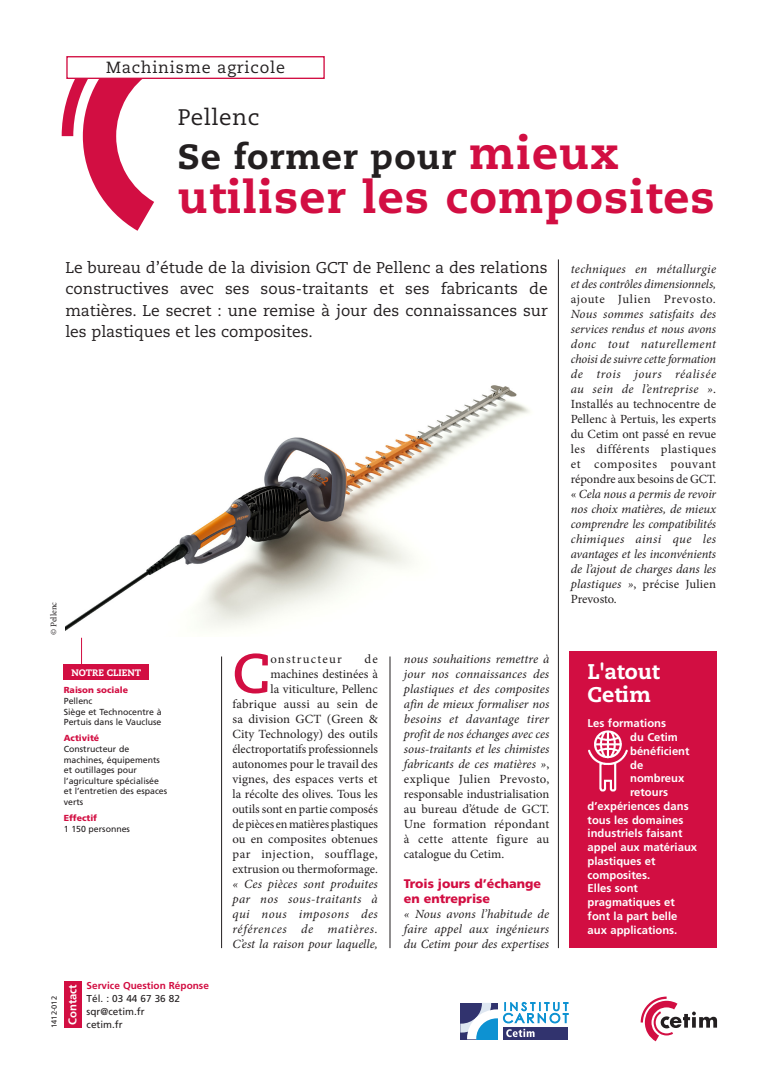
<style>
.page{position:relative;width:780px;height:1088px;background:#fff}
.page>*{position:absolute;margin:0;border:0;box-sizing:border-box;transform-origin:0 0}
.TEXTE_COURANT_LETTRI{font:700 55.38px "Caecilia";color:#d20e42}
.GD_TITRE{font:800 45px "Caecilia";letter-spacing:.025em;color:#d20e42}
.GD_TITRE-2{font:800 35px "Caecilia";letter-spacing:.025em;color:#231f20}
.Nom_Sté_Gd_Titre{font:22.5px "Caecilia";letter-spacing:.025em;color:#231f20}
.Atout_Cetim{font:800 21.25px/23.8px "Caecilia";color:#fff}
.t1{font:16.12px "Caecilia";letter-spacing:.05em;color:#231f20}
.CHAPO{font:15.62px/21.2px "Caecilia";color:#231f20;text-align:justify}
.TEXTE_COURANT{font:italic 12.5px/15px "Minion Pro";color:#231f20;text-align:justify}
.TEXTE_COURANT_LETTRI-2{font:12.5px/15px "Minion Pro";color:#231f20;text-align:right}
.TEXTE_COURANT_LETTRI-3{font:italic 12.5px/15px "Minion Pro";letter-spacing:-.005em;color:#231f20;text-align:justify}
.TITRE_2_ROUGE{font:900 12.5px/15px "Frutiger";color:#d20e42}
.TEXTE_COURANT_LETTRI-4{font:12.5px "Minion Pro";letter-spacing:.09em;color:#231f20}
.Texte_atout_Cetim{font:700 11.25px "Frutiger";color:#fff}
.t2{font:10px/13.1px "Frutiger";color:#231f20}
.t3{font:700 10px "Frutiger";color:#d20e42}
.t4{font:800 9.38px "Caecilia";color:#fff}
.TEXTE___Notre_client{font:8.75px/10.6px "Frutiger";color:#231f20}
.t5{font:900 8.75px "Frutiger";color:#d20e42}
.TEXTE_COURANT-2{font:8.75px "Minion Pro";color:#231f20}
.t6{font:7.5px "Frutiger";color:#231f20}
.s1{font-size:45px;color:#d20e42}
.s2{font-style:normal}
.s3{font-style:italic}
</style>
<div class="page">
<svg style="left:460px;top:1002px;width:108px;height:37px"></svg>
<svg style="left:62px;top:79px;width:92px;height:152px"></svg>
<svg style="left:640px;top:996px;width:77px;height:45px"></svg>
<img style="left:65px;top:385px;width:465px;height:246px">
<hr style="left:389px;top:656px;width:1px;height:292px;background:#231f20">
<hr style="left:221px;top:656px;width:1px;height:292px;background:#231f20">
<div style="left:64px;top:981px;width:17px;height:47px;background:#d20e42"></div>
<div style="left:570px;top:651px;width:147px;height:297px;background:#d20e42"></div>
<svg style="left:81px;top:638px;width:1px;height:26px"></svg>
<div style="left:64px;top:664px;width:85px;height:16px;background:#d20e42"></div>
<hr style="left:558px;top:259px;width:1px;height:689px;background:#231f20">
<div style="left:66px;top:56px;width:259px;height:23px;border:1px solid #d20e42"></div>
<img style="left:588px;top:730px;width:40px;height:62px">
<p class="t1" style="left:106px;top:58px;width:180px">Machinisme agricole</p>
<p class="Nom_Sté_Gd_Titre" style="left:178px;top:104px;width:83px">Pellenc</p>
<p class="GD_TITRE-2" style="left:178px;top:135px;width:443px">Se former pour <span class="s1">mieux</span></p>
<p class="GD_TITRE" style="left:178px;top:169px;width:538px">utiliser les composites</p>
<p class="CHAPO" style="left:65px;top:257px;width:484px">Le bureau d’étude de la division GCT de Pellenc a des relations constructives avec ses sous-traitants et ses fabricants de matières. Le secret : une remise à jour des connaissances sur les plastiques et les composites.</p>
<p class="TEXTE_COURANT-2" style="left:48px;top:635px;width:35px;rotate:-90deg">© Pellenc</p>
<p class="TEXTE_COURANT" style="left:570px;top:261px;width:147px">techniques en métallurgie et des contrôles dimensionnels, <span class="s2">ajoute Julien Prevosto</span>.<br>Nous sommes satisfaits des services rendus et nous avons donc tout naturellement choisi de suivre cette formation de trois jours réalisée au sein de l’entreprise »<span class="s2">.<br>Installés au technocentre de Pellenc à Pertuis, les experts du Cetim ont passé en revue les différents plastiques et composites pouvant répondre aux besoins de GCT. «</span> Cela nous a permis de revoir nos choix matières, de mieux comprendre les compatibilités chimiques ainsi que les avantages et les inconvénients de l’ajout de charges dans les plastiques »<span class="s2">, précise Julien Prevosto.</span></p>
<p class="t4" style="left:71px;top:667px;width:71px">NOTRE CLIENT</p>
<p class="t5" style="left:64px;top:685px;width:66px">Raison sociale</p>
<p class="TEXTE___Notre_client" style="left:64px;top:696px;width:30px">Pellenc</p>
<p class="TEXTE___Notre_client" style="left:64px;top:706px;width:99px">Siège et Technocentre à<br>Pertuis dans le Vaucluse</p>
<p class="t5" style="left:64px;top:733px;width:37px">Activité</p>
<p class="TEXTE___Notre_client" style="left:64px;top:743px;width:105px">Constructeur de machines, équipements et outillages pour l’agriculture spécialisée et l’entretien des espaces verts</p>
<p class="t5" style="left:64px;top:813px;width:35px">Effectif</p>
<p class="TEXTE___Notre_client" style="left:64px;top:823px;width:68px">1 150 personnes</p>
<p class="t6" style="left:50px;top:1028px;width:33px;rotate:-90deg">1412-012</p>
<p class="Texte_atout_Cetim" style="left:66px;top:1025px;width:42px;rotate:-90deg">Contact</p>
<p class="t3" style="left:87px;top:979px;width:124px">Service Question Réponse</p>
<p class="t2" style="left:87px;top:991px;width:95px">Tél. : 03 44 67 36 82 sqr@cetim.fr</p>
<p class="t2" style="left:87px;top:1018px;width:38px">cetim.fr</p>
<p class="TEXTE_COURANT_LETTRI" style="left:232px;top:641px;width:39px">C</p>
<p class="TEXTE_COURANT_LETTRI-4" style="left:270px;top:650px;width:73px">onstructeur</p>
<p class="TEXTE_COURANT_LETTRI-2" style="left:232px;top:651px;width:147px">de<br>machines destinées à<br>la viticulture, Pellenc fabrique aussi au sein de sa division GCT (Green &amp;<br>City Technology) des outils électroportatifs professionnels autonomes pour le travail des vignes, des espaces verts et la récolte des olives. Tous les outils sont en partie composés de pièces en matières plastiques ou en composites obtenues par injection, soufflage, extrusion ou thermoformage. <span class="s3">« Ces pièces sont produites par nos sous-traitants à qui nous imposons des références de matières.<br>C’est la raison pour laquelle,</span></p>
<p class="TEXTE_COURANT_LETTRI-3" style="left:404px;top:651px;width:147px">nous souhaitions remettre à jour nos connaissances des plastiques et des composites afin de mieux formaliser nos besoins et davantage tirer profit de nos échanges avec ces sous-traitants et les chimistes fabricants de ces matières »<span class="s2">, explique Julien Prevosto, responsable industrialisation au bureau d’étude de GCT.<br>Une formation répondant à cette attente figure au catalogue du Cetim.</span></p>
<p class="TITRE_2_ROUGE" style="left:404px;top:876px;width:139px">Trois jours d’échange en entreprise</p>
<p class="TEXTE_COURANT" style="left:404px;top:906px;width:147px">« Nous avons l’habitude de faire appel aux ingénieurs du Cetim pour des expertises</p>
<p class="Atout_Cetim" style="left:587px;top:659px;width:74px">L'atout<br>Cetim</p>
<p class="Texte_atout_Cetim" style="left:587px;top:717px;width:80px">Les formations</p>
<p class="Texte_atout_Cetim" style="left:630px;top:730px;width:49px">du Cetim</p>
<p class="Texte_atout_Cetim" style="left:630px;top:744px;width:61px">bénéficient</p>
<p class="Texte_atout_Cetim" style="left:630px;top:758px;width:15px">de</p>
<p class="Texte_atout_Cetim" style="left:630px;top:772px;width:56px">nombreux</p>
<p class="Texte_atout_Cetim" style="left:630px;top:785px;width:39px">retours</p>
<p class="Texte_atout_Cetim" style="left:587px;top:799px;width:102px">d’expériences dans</p>
<p class="Texte_atout_Cetim" style="left:587px;top:813px;width:97px">tous les domaines</p>
<p class="Texte_atout_Cetim" style="left:587px;top:827px;width:96px">industriels faisant</p>
<p class="Texte_atout_Cetim" style="left:587px;top:840px;width:111px">appel aux matériaux</p>
<p class="Texte_atout_Cetim" style="left:587px;top:854px;width:69px">plastiques et</p>
<p class="Texte_atout_Cetim" style="left:587px;top:868px;width:64px">composites.</p>
<p class="Texte_atout_Cetim" style="left:587px;top:882px;width:52px">Elles sont</p>
<p class="Texte_atout_Cetim" style="left:587px;top:895px;width:89px">pragmatiques et</p>
<p class="Texte_atout_Cetim" style="left:587px;top:909px;width:91px">font la part belle</p>
<p class="Texte_atout_Cetim" style="left:587px;top:923px;width:91px">aux applications.</p>
</div>
